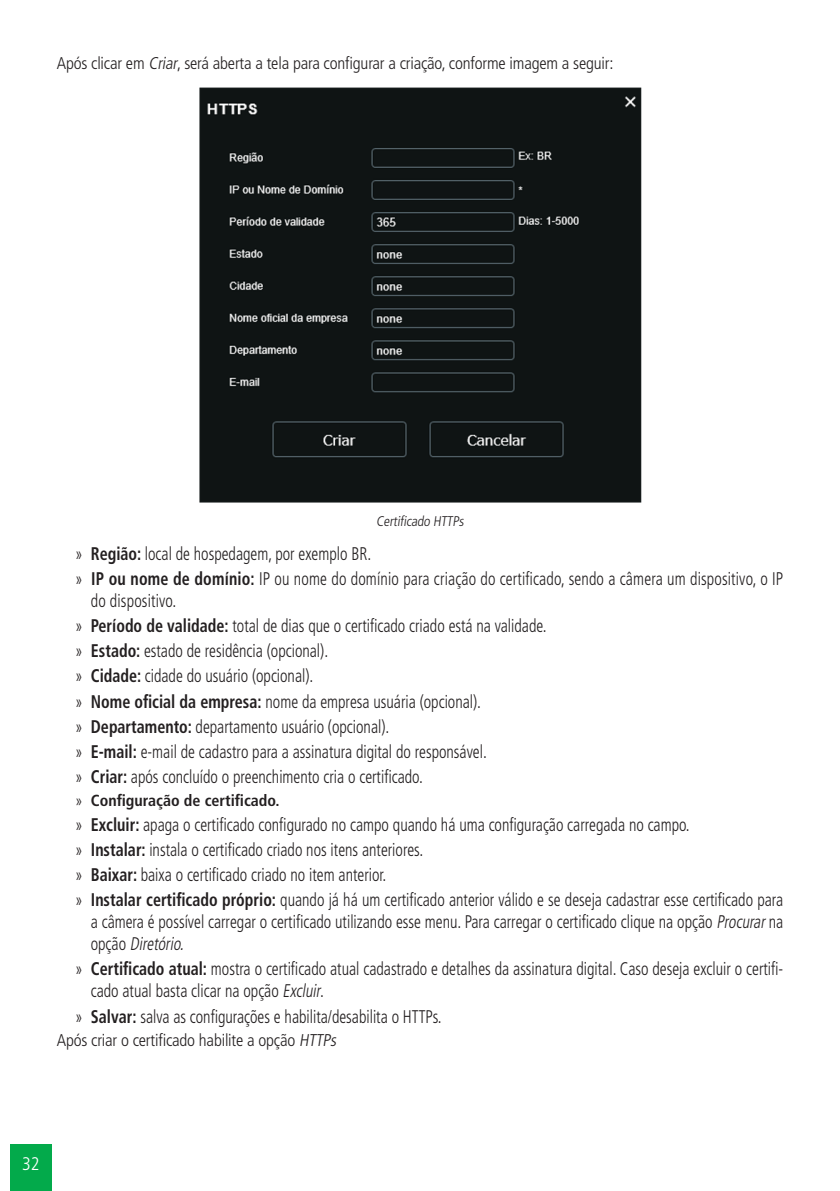
<style>
.page{position:relative;width:840px;height:1191px;background:#fff}
.page>*{position:absolute;margin:0;border:0;box-sizing:border-box;transform-origin:0 0}
.t1{font:300 condensed 18.4px/22px "Frutiger LT Std";color:#231f20;scale:.87 1}
.t2{font:300 condensed 18.2px "Frutiger LT Std";color:#fff}
._0__Corpo_de_texto{font:300 condensed 17px "Frutiger LT Std";letter-spacing:-.01em;color:#231f20}
.t3{font:700 condensed 16px "Frutiger LT Std";color:#231f20}
._7__Legenda{font:300 condensed 14px "Frutiger LT Std";color:#231f20}
.s1{font-style:italic}
.s2{font-weight:700}
.s3{font-weight:300}
</style>
<div class="page">
<div style="left:10px;top:1144px;width:42px;height:47px;background:#03aa4b"></div>
<img style="left:199px;top:87px;width:442px;height:416px">
<p class="_0__Corpo_de_texto" style="left:57px;top:54px;width:558px">Após clicar em <span class="s1">Criar</span>, será aberta a tela para configurar a criação, conforme imagem a seguir:</p>
<p class="_7__Legenda" style="left:376px;top:513px;width:91px">Certificado HTTPs</p>
<p class="t1" style="left:75px;top:542px;width:341px">» <span class="s2">Região:</span> local de hospedagem, por exemplo BR.</p>
<p class="t1" style="left:91px;top:568px;width:797px;text-indent:-16px">» <span class="s2">IP ou nome de domínio:</span> IP ou nome do domínio para criação do certificado, sendo a câmera um dispositivo, o IP do dispositivo.</p>
<p class="t1" style="left:75px;top:615px;width:543px">» <span class="s2">Período de validade:</span> total de dias que o certificado criado está na validade.</p>
<p class="t1" style="left:75px;top:640px;width:292px">» <span class="s2">Estado:</span> estado de residência (opcional).</p>
<p class="t1" style="left:75px;top:665px;width:275px">» <span class="s2">Cidade:</span> cidade do usuário (opcional).</p>
<p class="t1" style="left:75px;top:690px;width:468px">» <span class="s2">Nome oficial da empresa:</span> nome da empresa usuária (opcional).</p>
<p class="t1" style="left:75px;top:716px;width:362px">» <span class="s2">Departamento:</span> departamento usuário (opcional).</p>
<p class="t1" style="left:75px;top:741px;width:474px">» <span class="s2">E-mail:</span> e-mail de cadastro para a assinatura digital do responsável.</p>
<p class="t1" style="left:75px;top:766px;width:401px">» <span class="s2">Criar:</span> após concluído o preenchimento cria o certificado.</p>
<p class="t3" style="left:75px;top:790px;width:206px"><span class="s3">»</span> Configuração de certificado.</p>
<p class="t1" style="left:75px;top:813px;width:707px">» <span class="s2">Excluir:</span> apaga o certificado configurado no campo quando há uma configuração carregada no campo.</p>
<p class="t1" style="left:75px;top:838px;width:401px">» <span class="s2">Instalar:</span> instala o certificado criado nos itens anteriores.</p>
<p class="t1" style="left:75px;top:864px;width:359px">» <span class="s2">Baixar:</span> baixa o certificado criado no item anterior.</p>
<p class="t1" style="left:91px;top:889px;width:797px;text-align:justify;text-indent:-16px">» <span class="s2">Instalar certificado próprio:</span> quando já há um certificado anterior válido e se deseja cadastrar esse certificado para a câmera é possível carregar o certificado utilizando esse menu. Para carregar o certificado clique na opção <span class="s1">Procurar</span>na o p ç ã o <span class="s1">Diretório.</span></p>
<p class="t1" style="left:91px;top:958px;width:797px;text-indent:-16px">» <span class="s2">Certificado atual:</span> mostra o certificado atual cadastrado e detalhes da assinatura digital. Caso deseja excluir o certifi&shy;cado atual basta clicar na opção <span class="s1">Excluir</span>.</p>
<p class="t1" style="left:75px;top:1005px;width:422px">» <span class="s2">Salvar:</span> salva as configurações e habilita/desabilita o HTTPs.</p>
<p class="_0__Corpo_de_texto" style="left:57px;top:1030px;width:284px">Após criar o certificado habilite a opção <span class="s1">HTTPs</span></p>
<p class="t2" style="left:22px;top:1153px;width:19px">32</p>
</div>
